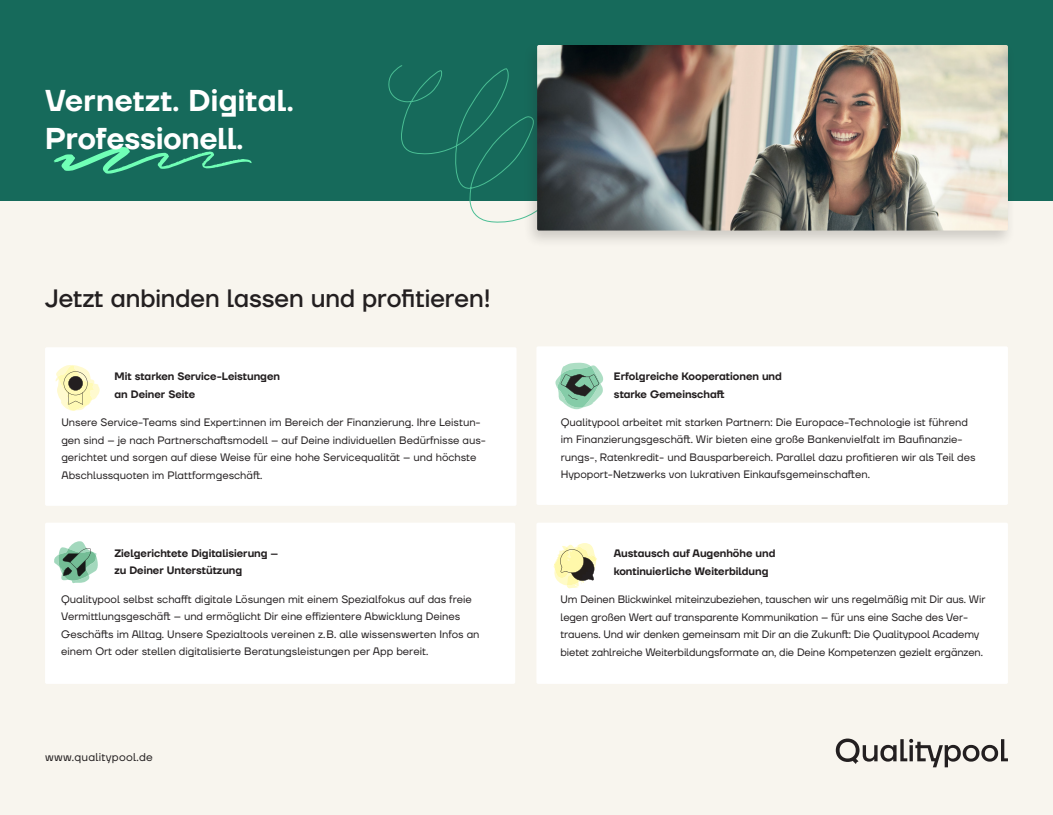
<style>
.page{position:relative;width:1053px;height:815px;background:#fff}
.page>*{position:absolute;margin:0;border:0;box-sizing:border-box;transform-origin:0 0}
.t1{font:600 30px/38px "TT Firs Neue";color:#fff}
.t2{font:500 25px "TT Firs Neue";color:#231f20}
.t3{font:11.25px "TT Firs Neue";letter-spacing:.025em;color:#231f20}
.t4{font:10.75px/17.5px "TT Firs Neue";color:#231f20}
.t5{font:600 10.75px/17.5px "TT Firs Neue";color:#231f20}
</style>
<div class="page">
<div style="left:0;top:25px;width:1052px;height:790px;background:#f8f5ee"></div>
<div style="left:0;top:0;width:1052px;height:200px;background:#166a5b"></div>
<svg style="left:388px;top:65px;width:135px;height:158px"></svg>
<div style="left:523px;top:41px;width:492px;height:207px;background:#231f20;opacity:.2"></div>
<img style="left:537px;top:45px;width:470px;height:186px">
<svg style="left:54px;top:147px;width:198px;height:27px"></svg>
<svg style="left:835px;top:739px;width:172px;height:28px"></svg>
<div style="left:45px;top:347px;width:471px;height:159px;background:#fff;border-radius:2px"></div>
<div style="left:536px;top:346px;width:471px;height:159px;background:#fff;border-radius:2px"></div>
<div style="left:45px;top:523px;width:470px;height:161px;background:#fff;border-radius:2px"></div>
<div style="left:536px;top:523px;width:471px;height:161px;background:#fff;border-radius:2px"></div>
<svg style="left:56px;top:365px;width:44px;height:46px"></svg>
<svg style="left:555px;top:363px;width:49px;height:46px"></svg>
<svg style="left:54px;top:541px;width:44px;height:42px"></svg>
<svg style="left:553px;top:543px;width:44px;height:45px"></svg>
<h1 class="t1" style="left:45px;top:82px;width:250px">Vernetzt. Digital.<br>Professionell.</h1>
<h2 class="t2" style="left:45px;top:281px;width:447px">Jetzt anbinden lassen und profitieren!</h2>
<p class="t5" style="left:115px;top:368px;width:167px">Mit starken Service-Leistungen an Deiner Seite</p>
<p class="t4" style="left:61px;top:414px;width:426px">Unsere Service-Teams sind Expert:innen im Bereich der Finanzierung. Ihre Leistun&shy;gen sind – je nach Partnerschaftsmodell – auf Deine individuellen Bedürfnisse aus&shy;gerichtet und sorgen auf diese Weise für eine hohe Servicequalität – und höchste Abschlussquoten im Plattformgeschäft.</p>
<p class="t5" style="left:114px;top:544px;width:165px">Zielgerichtete Digitalisierung – zu Deiner Unterstützung</p>
<p class="t4" style="left:61px;top:590px;width:420px">Qualitypool selbst schafft digitale Lösungen mit einem Spezialfokus auf das freie Vermittlungsgeschäft – und ermöglicht Dir eine effizientere Abwicklung Deines Geschäfts im Alltag. Unsere Spezialtools vereinen z.B. alle wissenswerten Infos an einem Ort oder stellen digitalisierte Beratungsleistungen per App bereit.</p>
<p class="t3" style="left:45px;top:750px;width:109px">www.qualitypool.de</p>
<p class="t5" style="left:614px;top:367px;width:169px">Erfolgreiche Kooperationen und starke Gemeinschaft</p>
<p class="t4" style="left:560px;top:413px;width:416px">Qualitypool arbeitet mit starken Partnern: Die Europace-Technologie ist führend im Finanzierungsgeschäft. Wir bieten eine große Bankenvielfalt im Baufinanzie&shy;rungs-, Ratenkredit- und Bausparbereich. Parallel dazu profitieren wir als Teil des Hypoport-Netzwerks von lukrativen Einkaufsgemeinschaften.</p>
<p class="t5" style="left:613px;top:545px;width:163px">Austausch auf Augenhöhe und kontinuierliche Weiterbildung</p>
<p class="t4" style="left:560px;top:590px;width:426px">Um Deinen Blickwinkel miteinzubeziehen, tauschen wir uns regelmäßig mit Dir aus. Wir legen großen Wert auf transparente Kommunikation – für uns eine Sache des Ver&shy;trauens. Und wir denken gemeinsam mit Dir an die Zukunft: Die Qualitypool Academy bietet zahlreiche Weiterbildungsformate an, die Deine Kompetenzen gezielt ergänzen.</p>
</div>
